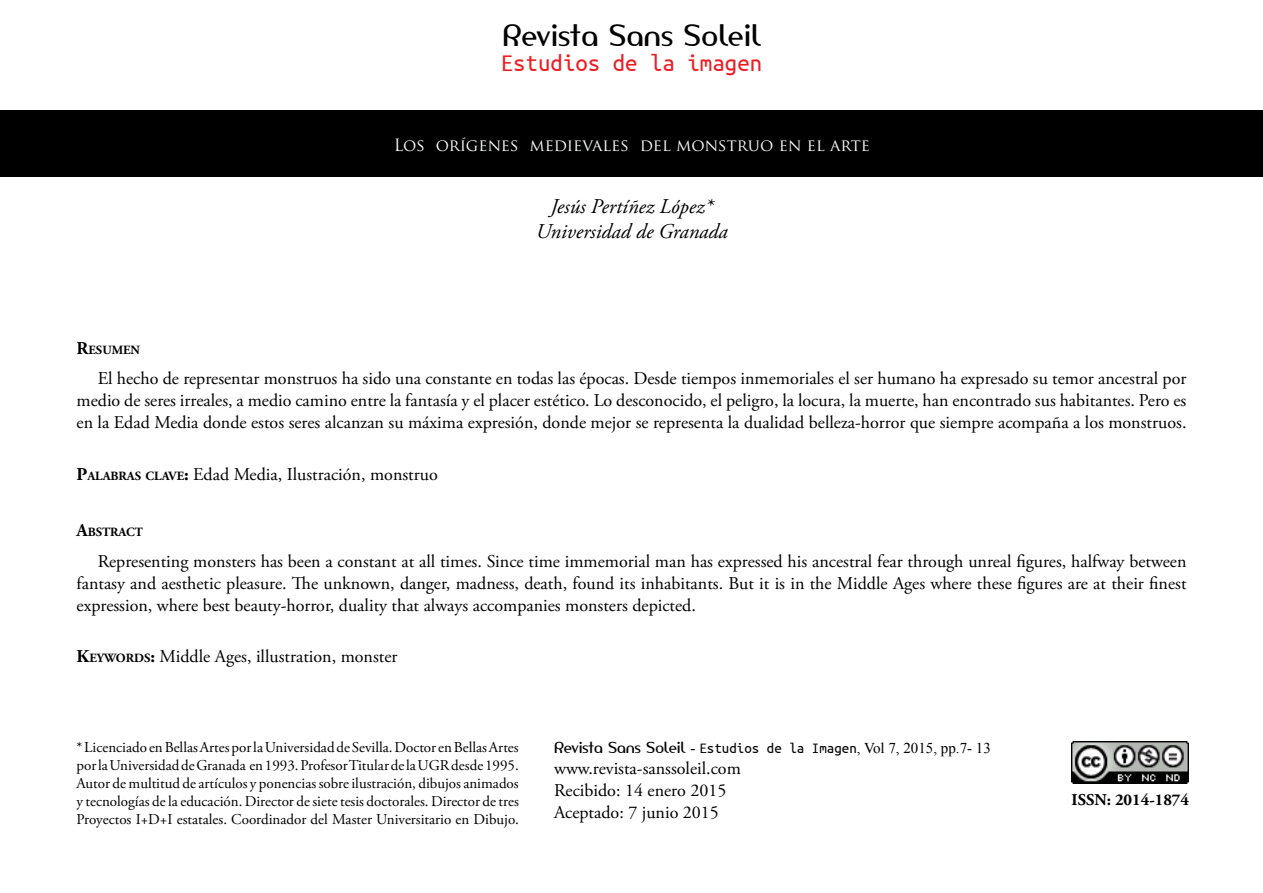
<style>
.page{position:relative;width:1263px;height:893px;background:#fff}
.page>*{position:absolute;margin:0;border:0;box-sizing:border-box;transform-origin:0 0}
.t1{font:29.1px "Amerika Sans";letter-spacing:.01em;color:#000}
.t2{font:24.9px "Ubuntu Mono";color:#ed1d24}
.t3{font:italic 21px/25.2px "Adobe Garamond Pro";color:#000;text-align:center}
.t4{font:18px/22px "Adobe Garamond Pro";color:#000;text-align:justify}
.t5{font:16.5px "Trajan Pro";color:#f8f9f9}
.t6{font:700 16.5px "Adobe Garamond Pro";color:#000}
.t7{font:15px/18px "Adobe Garamond Pro";color:#000;text-align:justify}
.t8{font:15px "Times New Roman";color:#000}
.t9{font:700 12.6px "Adobe Garamond Pro";color:#000}
.s1{font-size:18px}
.s2{font-weight:700}
.s3{font-weight:700;font-size:12.6px}
.s4{font-family:"Amerika Sans"}
.s5{font-family:"Ubuntu Mono"}
</style>
<div class="page">
<img style="left:1071px;top:741px;width:117px;height:42px">
<div style="left:1px;top:111px;width:1262px;height:66px;background:#000"></div>
<h1 class="t1" style="left:502px;top:17px;width:260px">Revista Sans Soleil</h1>
<h2 class="t2" style="left:501px;top:51px;width:263px">Estudios de la imagen</h2>
<p class="t5" style="left:394px;top:135px;width:478px">Los orígenes medievales del monstruo en el arte</p>
<p class="t3" style="left:536px;top:194px;width:194px">Jesús Pertíñez López*<br>Universidad de Granada</p>
<p class="t9" style="left:77px;top:343px;width:65px"><span class="s1">R</span>ESUMEN</p>
<p class="t4" style="left:77px;top:368px;width:1111px;text-indent:21px">El hecho de representar monstruos ha sido una constante en todas las épocas. Desde tiempos inmemoriales el ser humano ha expresado su temor ancestral por medio de seres irreales, a medio camino entre la fantasía y el placer estético. Lo desconocido, el peligro, la locura, la muerte, han encontrado sus habitantes. Pero es en la Edad Media donde estos seres alcanzan su máxima expresión, donde mejor se representa la dualidad belleza-horror que siempre acompaña a los monstruos.</p>
<p class="t4" style="left:77px;top:464px;width:363px"><span class="s2">P</span><span class="s3">ALABRAS CLAVE</span><span class="s2">:</span> Edad Media, Ilustración, monstruo</p>
<p class="t9" style="left:77px;top:525px;width:68px"><span class="s1">A</span>BSTRACT</p>
<p class="t4" style="left:77px;top:550px;width:1111px;text-indent:21px">Representing monsters has been a constant at all times. Since time immemorial man has expressed his ancestral fear through unreal figures, halfway between fantasy and aesthetic pleasure. The unknown, danger, madness, death, found its inhabitants. But it is in the Middle Ages where these figures are at their finest expression, where best beauty-horror, duality that always accompanies monsters depicted.</p>
<p class="t4" style="left:77px;top:646px;width:322px"><span class="s2">K</span><span class="s3">EYWORDS</span><span class="s2">:</span> Middle Ages, illustration, monster</p>
<p class="t7" style="left:77px;top:739px;width:444px">* Licenciado en Bellas Artes por la Universidad de Sevilla. Doctor en Bellas Artes por la Universidad de Granada en 1993. Profesor Titular de la UGR desde 1995.<br>Autor de multitud de artículos y ponencias sobre ilustración, dibujos animados y tecnologías de la educación. Director de siete tesis doctorales. Director de tres Proyectos I+D+I estatales. Coordinador del Master Universitario en Dibujo.</p>
<p class="t8" style="left:554px;top:737px;width:438px"><span class="s4">Revista Sans Soleil</span> - <span class="s5">Estudios de la Imagen</span>, Vol 7, 2015, pp.7- 13</p>
<p class="t4" style="left:554px;top:758px;width:188px;line-height:21.6px;text-align:left">www.revista-sanssoleil.com<br>Recibido: 14 enero 2015<br>Aceptado: 7 junio 2015</p>
<p class="t6" style="left:1071px;top:790px;width:119px">ISSN: 2014-1874</p>
</div>
